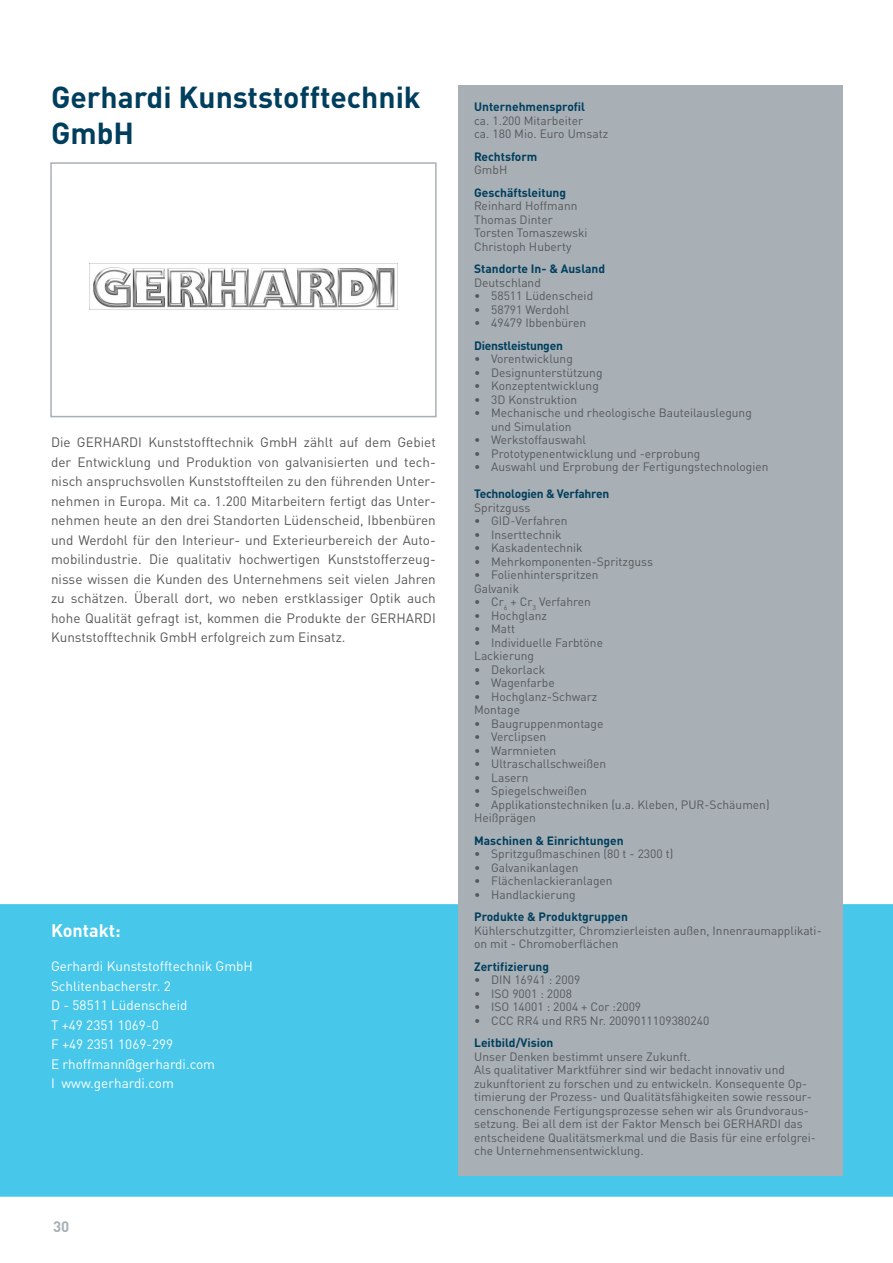
<style>
.page{position:relative;width:893px;height:1263px;background:#fff}
.page>*{position:absolute;margin:0;border:0;box-sizing:border-box;transform-origin:0 0}
.t1{font:700 30px/36px "DINOT";color:#003e5d}
.t2{font:700 18px "DINOT";color:#fff}
.t3{font:700 15px "DINOT";color:#a8b0b6}
.t4{font:13.5px/19.5px "DINOT";color:#57585a;text-align:justify}
.t5{font:13.5px/19.5px "DINOT";color:#fff}
.t6{font:12px/13.5px "DINOT";color:#57585a}
.t7{font:700 12px "DINOT";color:#003e5d}
.t8{font:700 12px "DINOT";letter-spacing:-.02em;color:#003e5d}
</style>
<div class="page">
<div style="left:0;top:904px;width:893px;height:293px;background:#47c7ea"></div>
<div style="left:458px;top:85px;width:384px;height:1091px;background:#a8b0b6"></div>
<img style="left:89px;top:264px;width:309px;height:45px">
<div style="left:50px;top:162px;width:387px;height:255px;border:2px solid #a8b0b6"></div>
<h1 class="t1" style="left:51px;top:78px;width:371px">Gerhardi Kunststofftechnik<br>GmbH</h1>
<p class="t4" style="left:51px;top:432px;width:386px">Die GERHARDI Kunststofftechnik GmbH zählt auf dem Gebiet der Entwicklung und Produktion von galvanisierten und tech&shy;nisch anspruchsvollen Kunststoffteilen zu den führenden Unter&shy;nehmen in Europa. Mit ca. 1.200 Mitarbeitern fertigt das Unter&shy;nehmen heute an den drei Standorten Lüdenscheid, Ibbenbüren und Werdohl für den Interieur- und Exterieurbereich der Auto&shy;mobilindustrie. Die qualitativ hochwertigen Kunststofferzeug&shy;nisse wissen die Kunden des Unternehmens seit vielen Jahren zu schätzen. Überall dort, wo neben erstklassiger Optik auch hohe Qualität gefragt ist, kommen die Produkte der GERHARDI Kunststofftechnik GmbH erfolgreich zum Einsatz.</p>
<h2 class="t2" style="left:51px;top:919px;width:71px">Kontakt:</h2>
<p class="t5" style="left:51px;top:956px;width:203px">Gerhardi Kunststofftechnik GmbH<br>Schlitenbacherstr. 2<br>D - 58511 Lüdenscheid<br>T +49 2351 1069-0<br>F +49 2351 1069-299<br>E rhoffmann@gerhardi.com<br>I www.gerhardi.com</p>
<p class="t3" style="left:53px;top:1217px;width:18px">30</p>
<p class="t7" style="left:474px;top:99px;width:113px">Unternehmensprofil</p>
<p class="t6" style="left:474px;top:113px;width:136px">ca. 1.200 Mitarbeiter<br>ca. 180 Mio. Euro Umsatz</p>
<p class="t7" style="left:474px;top:149px;width:65px">Rechtsform</p>
<p class="t6" style="left:474px;top:163px;width:35px">GmbH</p>
<p class="t7" style="left:474px;top:185px;width:93px">Geschäftsleitung</p>
<p class="t6" style="left:474px;top:199px;width:115px">Reinhard Hoffmann<br>Thomas Dinter<br>Torsten Tomaszewski<br>Christoph Huberty</p>
<p class="t7" style="left:474px;top:261px;width:133px">Standorte In- &amp; Ausland</p>
<p class="t6" style="left:474px;top:275px;width:68px">Deutschland</p>
<p class="t6" style="left:474px;top:289px;width:121px">• 58511 Lüdenscheid</p>
<p class="t6" style="left:474px;top:302px;width:97px">• 58791 Werdohl</p>
<p class="t6" style="left:474px;top:316px;width:113px">• 49479 Ibbenbüren</p>
<p class="t8" style="left:474px;top:338px;width:90px">Dienstleistungen</p>
<p class="t6" style="left:474px;top:352px;width:100px">• Vorentwicklung</p>
<p class="t6" style="left:474px;top:365px;width:130px">• Designunterstützung</p>
<p class="t6" style="left:474px;top:379px;width:126px">• Konzeptentwicklung</p>
<p class="t6" style="left:474px;top:392px;width:105px">• 3D Konstruktion</p>
<p class="t6" style="left:491px;top:406px;width:262px;text-indent:-17px">• Mechanische und rheologische Bauteilauslegung und Simulation</p>
<p class="t6" style="left:474px;top:433px;width:113px">• Werkstoffauswahl</p>
<p class="t6" style="left:474px;top:446px;width:228px">• Prototypenentwicklung und -erprobung</p>
<p class="t6" style="left:474px;top:460px;width:296px">• Auswahl und Erprobung der Fertigungstechnologien</p>
<p class="t8" style="left:474px;top:486px;width:137px">Technologien &amp; Verfahren</p>
<p class="t6" style="left:474px;top:500px;width:58px">Spritzguss</p>
<p class="t6" style="left:474px;top:514px;width:95px">• GID-Verfahren</p>
<p class="t6" style="left:474px;top:527px;width:89px">• Inserttechnik</p>
<p class="t6" style="left:474px;top:541px;width:110px">• Kaskadentechnik</p>
<p class="t6" style="left:474px;top:554px;width:180px">• Mehrkomponenten-Spritzguss</p>
<p class="t6" style="left:474px;top:568px;width:126px">• Folienhinterspritzen<br>Galvanik</p>
<p class="t6" style="left:474px;top:595px;width:118px">• Cr<sub>6</sub> + Cr<sub>3</sub> Verfahren</p>
<p class="t6" style="left:474px;top:608px;width:74px">• Hochglanz</p>
<p class="t6" style="left:474px;top:622px;width:43px">• Matt</p>
<p class="t6" style="left:474px;top:635px;width:130px">• Individuelle Farbtöne<br>Lackierung</p>
<p class="t6" style="left:474px;top:662px;width:72px">• Dekorlack</p>
<p class="t6" style="left:474px;top:676px;width:82px">• Wagenfarbe</p>
<p class="t6" style="left:474px;top:689px;width:125px">• Hochglanz-Schwarz<br>Montage</p>
<p class="t6" style="left:474px;top:716px;width:131px">• Baugruppenmontage</p>
<p class="t6" style="left:474px;top:730px;width:74px">• Verclipsen</p>
<p class="t6" style="left:474px;top:743px;width:83px">• Warmnieten</p>
<p class="t6" style="left:474px;top:757px;width:134px">• Ultraschallschweißen</p>
<p class="t6" style="left:474px;top:770px;width:56px">• Lasern</p>
<p class="t6" style="left:474px;top:784px;width:114px">• Spiegelschweißen</p>
<p class="t6" style="left:474px;top:797px;width:297px">• Applikationstechniken (u.a. Kleben, PUR-Schäumen)<br>Heißprägen</p>
<p class="t7" style="left:474px;top:833px;width:151px">Maschinen &amp; Einrichtungen</p>
<p class="t6" style="left:474px;top:847px;width:201px">• Spritzgußmaschinen (80 t - 2300 t)</p>
<p class="t6" style="left:474px;top:860px;width:106px">• Galvanikanlagen</p>
<p class="t6" style="left:474px;top:874px;width:140px">• Flächenlackieranlagen</p>
<p class="t6" style="left:474px;top:887px;width:103px">• Handlackierung</p>
<p class="t7" style="left:474px;top:909px;width:155px">Produkte &amp; Produktgruppen</p>
<p class="t6" style="left:474px;top:923px;width:349px">Kühlerschutzgitter, Chromzierleisten außen, Innenraumapplikati&shy;on mit - Chromoberflächen</p>
<p class="t7" style="left:474px;top:959px;width:77px">Zertifizierung</p>
<p class="t6" style="left:474px;top:973px;width:108px">• DIN 16941 : 2009</p>
<p class="t6" style="left:474px;top:986px;width:99px">• ISO 9001 : 2008</p>
<p class="t6" style="left:474px;top:1000px;width:169px">• ISO 14001 : 2004 + Cor :2009</p>
<p class="t6" style="left:474px;top:1013px;width:237px">• CCC RR4 und RR5 Nr. 2009011109380240</p>
<p class="t7" style="left:474px;top:1035px;width:81px">Leitbild/Vision</p>
<p class="t6" style="left:474px;top:1049px;width:343px">Unser Denken bestimmt unsere Zukunft.<br>Als qualitativer Marktführer sind wir bedacht innovativ und zukunftorient zu forschen und zu entwickeln. Konsequente Op&shy;timierung der Prozess- und Qualitätsfähigkeiten sowie ressour&shy;censchonende Fertigungsprozesse sehen wir als Grundvoraus&shy;setzung. Bei all dem ist der Faktor Mensch bei GERHARDI das entscheidene Qualitätsmerkmal und die Basis für eine erfolgrei&shy;che Unternehmensentwicklung.</p>
</div>
